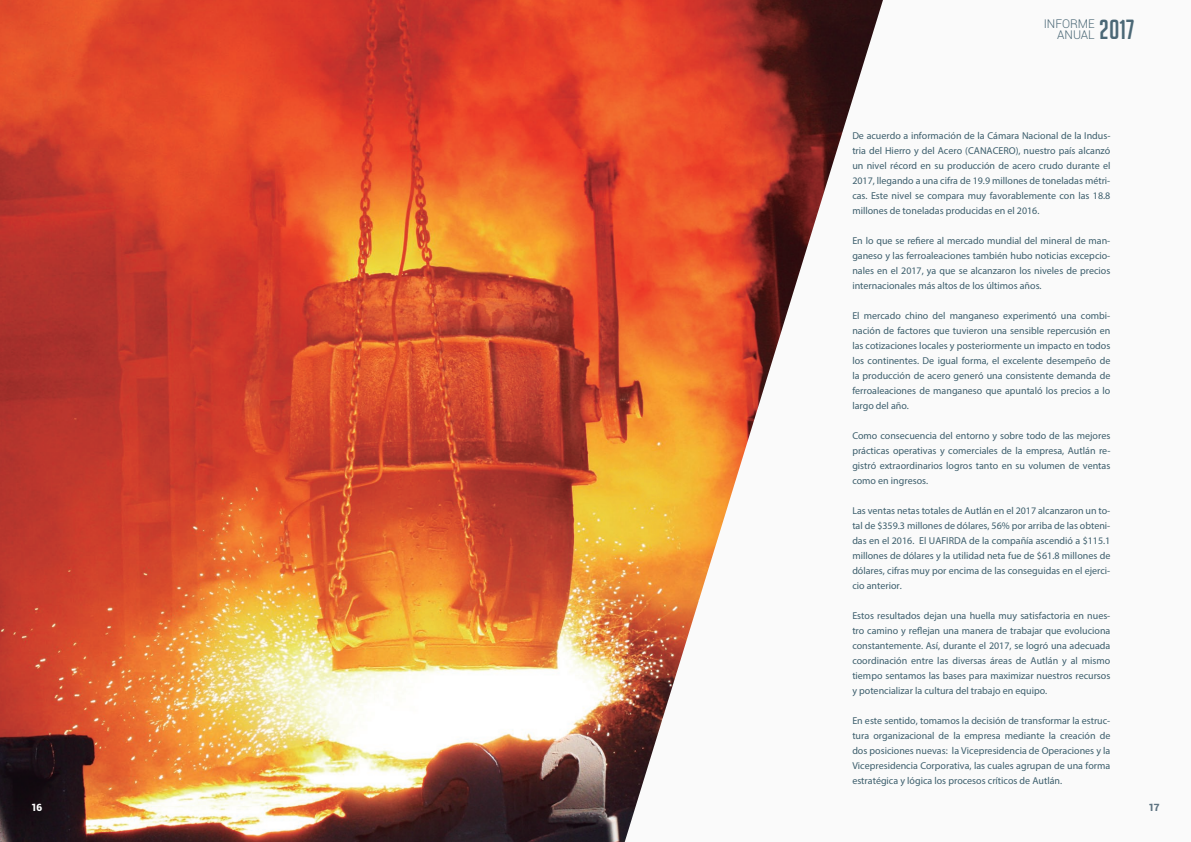
<style>
.page{position:relative;width:1191px;height:842px;background:#fff}
.page>*{position:absolute;margin:0;border:0;box-sizing:border-box;transform-origin:0 0}
.t1{font:27px "Big Noodle Titling";color:#4b6876}
.t2{font:300 12px/11px "Roboto";color:#4b6876;text-align:right}
.t3{font:10px/15px "Myriad Pro";color:#3c5e6c;text-align:justify}
.t4{font:900 10px "Roboto";color:#5d7381}
.t5{font:900 10px "Roboto";color:#fff}
</style>
<div class="page">
<div style="left:595px;top:0;width:596px;height:842px;background:#fafafa"></div>
<img style="left:0;top:0;width:883px;height:842px">
<p class="t5" style="left:31px;top:800px;width:13px">16</p>
<p class="t2" style="left:1043px;top:18px;width:53px">INFORME<br>ANUAL</p>
<h1 class="t1" style="left:1099px;top:15px;width:37px">2017</h1>
<p class="t3" style="left:852px;top:128px;width:259px">De acuerdo a información de la Cámara Nacional de la Indus&shy;tria del Hierro y del Acero (CANACERO), nuestro país alcanzó un nivel récord en su producción de acero crudo durante el 2017, llegando a una cifra de 19.9 millones de toneladas métri&shy;cas. Este nivel se compara muy favorablemente con las 18.8 millones de toneladas producidas en el 2016.</p>
<p class="t3" style="left:852px;top:233px;width:259px">En lo que se refiere al mercado mundial del mineral de man&shy;ganeso y las ferroaleaciones también hubo noticias excepcio&shy;nales en el 2017, ya que se alcanzaron los niveles de precios internacionales más altos de los últimos años.</p>
<p class="t3" style="left:852px;top:308px;width:259px">El mercado chino del manganeso experimentó una combi&shy;nación de factores que tuvieron una sensible repercusión en las cotizaciones locales y posteriormente un impacto en todos los continentes. De igual forma, el excelente desempeño de la producción de acero generó una consistente demanda de ferroaleaciones de manganeso que apuntaló los precios a lo largo del año.</p>
<p class="t3" style="left:852px;top:428px;width:259px">Como consecuencia del entorno y sobre todo de las mejores prácticas operativas y comerciales de la empresa, Autlán re&shy;gistró extraordinarios logros tanto en su volumen de ventas como en ingresos.</p>
<p class="t3" style="left:852px;top:503px;width:259px">Las ventas netas totales de Autlán en el 2017 alcanzaron un to&shy;tal de $359.3 millones de dólares, 56% por arriba de las obteni&shy;das en el 2016. El UAFIRDA de la compañía ascendió a $115.1 millones de dólares y la utilidad neta fue de $61.8 millones de dólares, cifras muy por encima de las conseguidas en el ejerci&shy;cio anterior.</p>
<p class="t3" style="left:852px;top:608px;width:259px">Estos resultados dejan una huella muy satisfactoria en nues&shy;tro camino y reflejan una manera de trabajar que evoluciona constantemente. Así, durante el 2017, se logró una adecuada coordinación entre las diversas áreas de Autlán y al mismo tiempo sentamos las bases para maximizar nuestros recursos y potencializar la cultura del trabajo en equipo.</p>
<p class="t3" style="left:852px;top:713px;width:259px">En este sentido, tomamos la decisión de transformar la estruc&shy;tura organizacional de la empresa mediante la creación de dos posiciones nuevas: la Vicepresidencia de Operaciones y la Vicepresidencia Corporativa, las cuales agrupan de una forma estratégica y lógica los procesos críticos de Autlán.</p>
<p class="t4" style="left:1148px;top:800px;width:13px">17</p>
</div>
